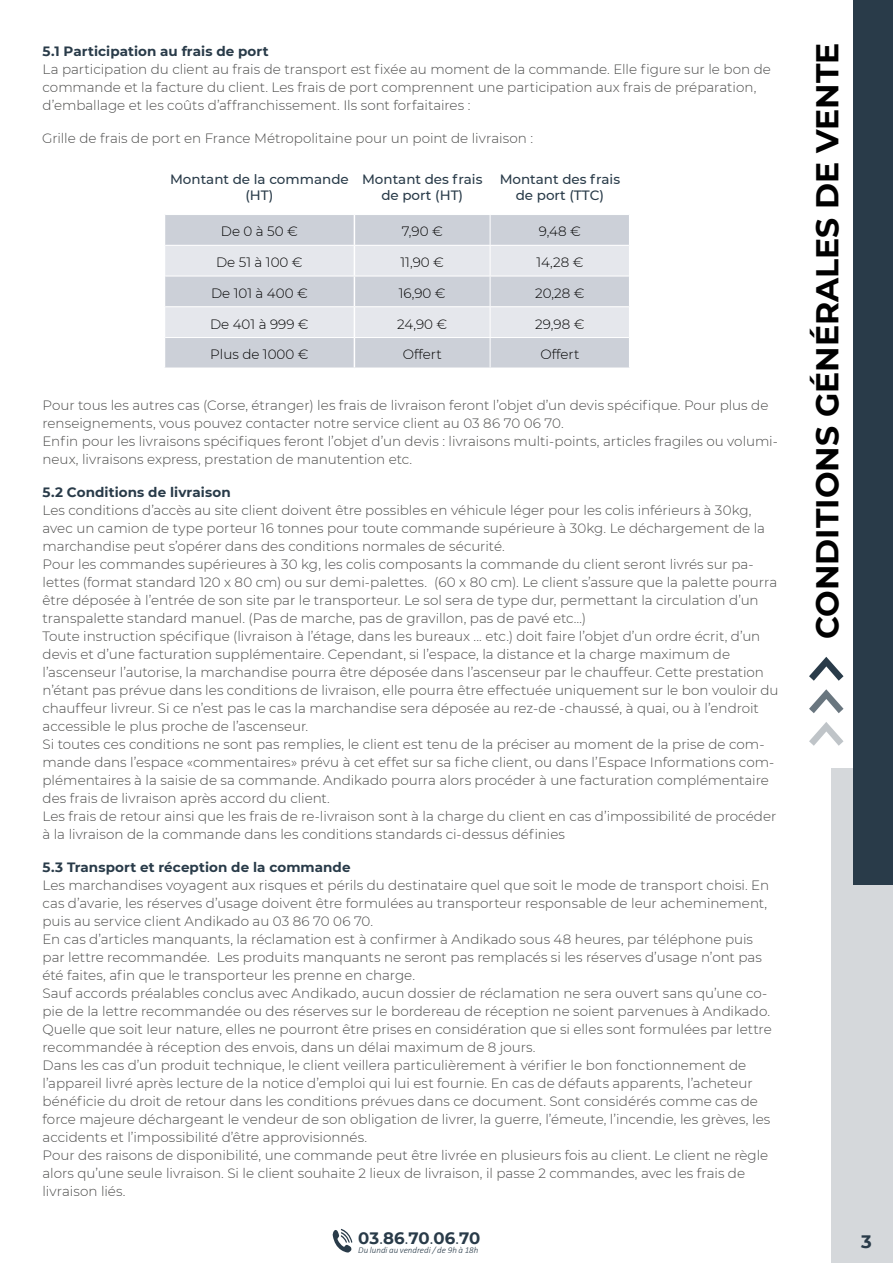
<style>
.page{position:relative;width:893px;height:1263px;background:#fff}
.page>*{position:absolute;margin:0;border:0;box-sizing:border-box;transform-origin:0 0}
.t1{font:700 62.25px "Consolas";color:#293b49;scale:.95 1}
.t2{font:700 31.5px "Montserrat";color:#000}
.t3{font:700 18px "Montserrat";color:#293b49}
.t4{font:700 16.5px "Montserrat";color:#293b49}
.t5{font:300 13.5px/18px "Montserrat";color:#4a4a49}
.t6{font:300 13.5px "Montserrat";color:#000}
.t7{font:700 13.5px "Montserrat";letter-spacing:.005em;color:#293b49}
.t8{font:500 13.5px/16.2px "Montserrat";color:#293b49;text-align:center}
.t9{font:italic 300 9px "Calibri";letter-spacing:-.005em;color:#293b49}
.s1{font-weight:400}
</style>
<div class="page">
<div style="left:831px;top:769px;width:62px;height:494px;background:#d5d8db"></div>
<hr style="left:0;top:0;width:1px;height:57px;background:#293b49">
<hr style="left:0;top:17px;width:1px;height:51px;background:#293b49">
<svg style="left:332px;top:1229px;width:20px;height:23px"></svg>
<div style="left:853px;top:0;width:40px;height:884px;background:#293b49"></div>
<div style="left:165px;top:215px;width:464px;height:30px;background:#ccd0d8"></div>
<hr style="left:354px;top:215px;width:1px;height:30px;background:#fff">
<hr style="left:490px;top:215px;width:1px;height:30px;background:#fff">
<svg style="left:165px;top:246px;width:464px;height:121px;background:#d9dce2"></svg>
<hr style="left:165px;top:276px;width:189px;height:1px;background:#fff">
<hr style="left:354px;top:276px;width:136px;height:1px;background:#fff">
<hr style="left:490px;top:276px;width:139px;height:1px;background:#fff">
<hr style="left:165px;top:306px;width:189px;height:1px;background:#fff">
<hr style="left:354px;top:306px;width:136px;height:1px;background:#fff">
<hr style="left:490px;top:306px;width:139px;height:1px;background:#fff">
<hr style="left:165px;top:337px;width:189px;height:1px;background:#fff">
<hr style="left:354px;top:337px;width:136px;height:1px;background:#fff">
<hr style="left:490px;top:337px;width:139px;height:1px;background:#fff">
<p class="t7" style="left:43px;top:42px;width:228px">5.1 Participation au frais de port</p>
<p class="t5" style="left:43px;top:60px;width:730px">La participation du client au frais de transport est fixée au moment de la commande. Elle figure sur le bon de commande et la facture du client. Les frais de port comprennent une participation aux frais de préparation, d’emballage et les coûts d’affranchissement. Ils sont forfaitaires :</p>
<p class="t5" style="left:42px;top:129px;width:492px">Grille de frais de port en France Métropolitaine pour un point de livraison :</p>
<p class="t8" style="left:170px;top:170px;width:180px">Montant de la commande (HT)</p>
<p class="t8" style="left:362px;top:170px;width:122px">Montant des frais de port (HT)</p>
<p class="t8" style="left:500px;top:170px;width:122px">Montant des frais de port (TTC)</p>
<p class="t6" style="left:221px;top:222px;width:79px">De 0 à 50 €</p>
<p class="t6" style="left:402px;top:222px;width:43px">7,90 €</p>
<p class="t6" style="left:539px;top:222px;width:44px">9,48 €</p>
<p class="t6" style="left:216px;top:253px;width:88px">De 51 à 100 €</p>
<p class="t6" style="left:400px;top:253px;width:45px">11,90 €</p>
<p class="t6" style="left:536px;top:253px;width:49px">14,28 €</p>
<p class="t6" style="left:211px;top:284px;width:98px">De 101 à 400 €</p>
<p class="t6" style="left:399px;top:284px;width:48px">16,90 €</p>
<p class="t6" style="left:535px;top:284px;width:51px">20,28 €</p>
<p class="t6" style="left:210px;top:315px;width:100px">De 401 à 999 €</p>
<p class="t6" style="left:397px;top:315px;width:52px">24,90 €</p>
<p class="t6" style="left:535px;top:315px;width:51px">29,98 €</p>
<p class="t6" style="left:210px;top:345px;width:100px">Plus de 1000 €</p>
<p class="t6" style="left:403px;top:345px;width:41px">Offert</p>
<p class="t6" style="left:540px;top:345px;width:41px">Offert</p>
<p class="t5" style="left:43px;top:396px;width:737px">Pour tous les autres cas (Corse, étranger) les frais de livraison feront l’objet d’un devis spécifique. Pour plus de renseignements, vous pouvez contacter notre service client au 03 86 70 06 70.<br>Enfin pour les livraisons spécifiques feront l’objet d’un devis : livraisons multi-points, articles fragiles ou volumi&shy;neux, livraisons express, prestation de manutention etc.</p>
<p class="t7" style="left:43px;top:483px;width:190px">5.2 Conditions de livraison</p>
<p class="t5" style="left:43px;top:501px;width:737px">Les conditions d’accès au site client doivent être possibles en véhicule léger pour les colis inférieurs à 30kg, avec un camion de type porteur 16 tonnes pour toute commande supérieure à 30kg. Le déchargement de la marchandise peut s’opérer dans des conditions normales de sécurité.<br>Pour les commandes supérieures à 30 kg, les colis composants la commande du client seront livrés sur pa&shy;lettes (format standard 120 x 80 cm) ou sur demi-palettes. (60 x 80 cm). Le client s’assure que la palette pourra être déposée à l’entrée de son site par le transporteur. Le sol sera de type dur, permettant la circulation d’un transpalette standard manuel. (Pas de marche, pas de gravillon, pas de pavé etc…)<br>Toute instruction spécifique (livraison à l’étage, dans les bureaux ... etc.) doit faire l’objet d’un ordre écrit, d’un devis et d’une facturation supplémentaire. Cependant, si l’espace, la distance et la charge maximum de l’ascenseur l’autorise, la marchandise pourra être déposée dans l’ascenseur par le chauffeur. Cette prestation n’étant pas prévue dans les conditions de livraison, elle pourra être effectuée uniquement sur le bon vouloir du chauffeur livreur. Si ce n’est pas le cas la marchandise sera déposée au rez-de -chaussé, à quai, ou à l’endroit accessible le plus proche de l’ascenseur.<br>Si toutes ces conditions ne sont pas remplies, le client est tenu de la préciser au moment de la prise de com&shy;mande dans l’espace «commentaires» prévu à cet effet sur sa fiche client, ou dans l’Espace Informations com&shy;plémentaires à la saisie de sa commande. Andikado pourra alors procéder à une facturation complémentaire des frais de livraison après accord du client.<br>Les frais de retour ainsi que les frais de re-livraison sont à la charge du client en cas d’impossibilité de procéder à la livraison de la commande dans les conditions standards ci-dessus définies</p>
<p class="t7" style="left:43px;top:858px;width:309px">5.3 Transport et réception de la commande</p>
<p class="t5" style="left:43px;top:876px;width:731px">Les marchandises voyagent aux risques et périls du destinataire quel que soit le mode de transport choisi. En cas d’avarie, les réserves d’usage doivent être formulées au transporteur responsable de leur acheminement, puis au service client Andikado au 03 86 70 06 70.<br>En cas d’articles manquants, la réclamation est à confirmer à Andikado sous 48 heures, par téléphone puis par lettre recommandée. Les produits manquants ne seront pas remplacés si les réserves d’usage n’ont pas été faites, afin que le transporteur les prenne en charge.<br>Sauf accords préalables conclus avec Andikado, aucun dossier de réclamation ne sera ouvert sans qu’une co&shy;pie de la lettre recommandée ou des réserves sur le bordereau de réception ne soient parvenues à Andikado.<br>Quelle que soit leur nature, elles ne pourront être prises en considération que si elles sont formulées par lettre recommandée à réception des envois, dans un délai maximum de 8 jours.<br>Dans les cas d’un produit technique, le client veillera particulièrement à vérifier le bon fonctionnement de l’appareil livré après lecture de la notice d’emploi qui lui est fournie. En cas de défauts apparents, l’acheteur bénéficie du droit de retour dans les conditions prévues dans ce document. Sont considérés comme cas de force majeure déchargeant le vendeur de son obligation de livrer, la guerre, l’émeute, l’incendie, les grèves, les accidents et l’impossibilité d’être approvisionnés.<br>Pour des raisons de disponibilité, une commande peut être livrée en plusieurs fois au client. Le client ne règle alors qu’une seule livraison. Si le client souhaite 2 lieux de livraison, il passe 2 commandes, avec les frais de livraison liés.</p>
<h2 class="t2" style="left:805px;top:639px;width:598px;rotate:-90deg">CONDITIONS GÉNÉRALES DE VENTE</h2>
<h1 class="t1" style="left:782px;top:751px;width:104px;rotate:-90deg">&gt;&gt;&gt;</h1>
<p class="t4" style="left:358px;top:1226px;width:124px">03<span class="s1">.</span>86<span class="s1">.</span>70<span class="s1">.</span>06<span class="s1">.</span>70</p>
<h3 class="t3" style="left:861px;top:1228px;width:12px">3</h3>
<p class="t9" style="left:358px;top:1244px;width:122px">Du lundi au vendredi / de 9h à 18h</p>
</div>
